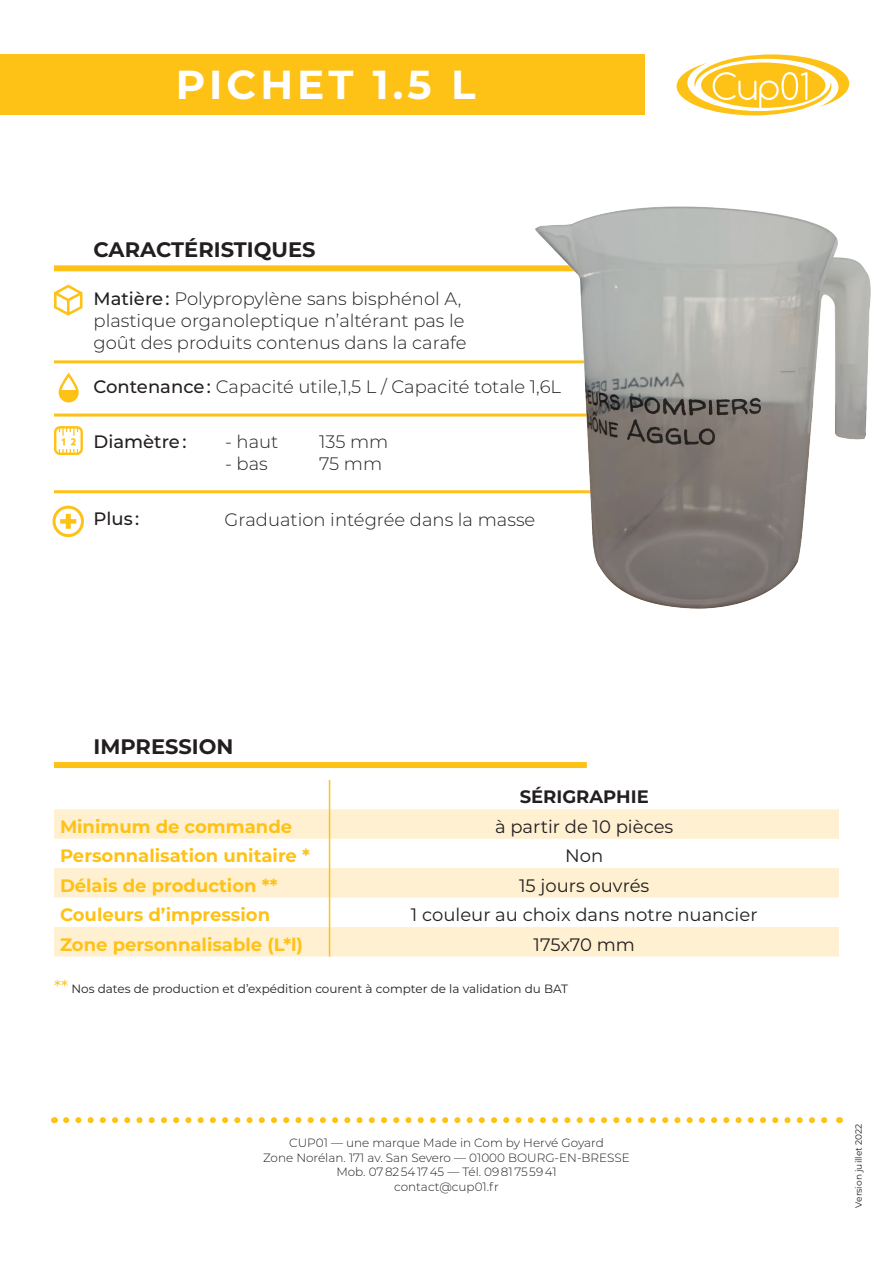
<style>
.page{position:relative;width:893px;height:1263px;background:#fff}
.page>*{position:absolute;margin:0;border:0;box-sizing:border-box;transform-origin:0 0}
.t1{font:700 40.5px "Montserrat";letter-spacing:.1em;color:#fff}
.t2{font:700 21px "Montserrat";color:#231f20}
.t3{font:300 18px/21.6px "Montserrat";color:#231f20}
.t4{font:700 18px "Montserrat";color:#fec216}
.t5{font:18px "Montserrat";color:#231f20}
.t6{font:500 18px "Montserrat";color:#231f20}
.t7{font:700 18px "Montserrat";color:#231f20}
.t8{font:300 12px/14.4px "Montserrat";color:#231f20;text-align:center}
.t9{font:12px "Montserrat";color:#231f20}
.t10{font:9px "Montserrat";color:#231f20}
.s1{font-weight:500}
.s2{font-size:18px;color:#fec216}
</style>
<div class="page">
<div style="left:0;top:54px;width:645px;height:61px;background:#fec216"></div>
<svg style="left:54px;top:285px;width:28px;height:31px"></svg>
<svg style="left:59px;top:372px;width:20px;height:30px"></svg>
<svg style="left:54px;top:426px;width:29px;height:29px"></svg>
<div style="left:54px;top:265px;width:590px;height:6px;background:#fec216"></div>
<hr style="left:54px;top:360px;width:573px;height:3px;background:#fec216">
<hr style="left:54px;top:414px;width:607px;height:3px;background:#fec216">
<hr style="left:54px;top:490px;width:607px;height:3px;background:#fec216">
<svg style="left:54px;top:809px;width:785px;height:147px;fill:#fef0d1"></svg>
<svg style="left:329px;top:780px;width:1px;height:29px"></svg>
<hr style="left:329px;top:809px;width:1px;height:30px;background:#fec216">
<svg style="left:329px;top:839px;width:1px;height:29px"></svg>
<hr style="left:329px;top:868px;width:1px;height:30px;background:#fec216">
<svg style="left:329px;top:898px;width:1px;height:58px"></svg>
<div style="left:54px;top:762px;width:533px;height:6px;background:#fec216"></div>
<svg style="left:66px;top:1117px;width:762px;height:6px"></svg>
<svg style="left:677px;top:54px;width:172px;height:61px"></svg>
<img style="left:520px;top:206px;width:351px;height:403px">
<div style="left:53px;top:506px;width:31px;height:31px;border:3px solid #fec216;border-radius:50%"></div>
<svg style="left:60px;top:514px;width:16px;height:15px"></svg>
<h1 class="t1" style="left:176px;top:55px;width:301px">PICHET 1.5 L</h1>
<p class="t2" style="left:94px;top:235px;width:223px">CARACTÉRISTIQUES</p>
<p class="t3" style="left:94px;top:288px;width:375px"><span class="s1">Matière :</span> Polypropylène sans bisphénol A, plastique organoleptique n’altérant pas le goût des produits contenus dans la carafe</p>
<p class="t3" style="left:94px;top:375px;width:469px"><span class="s1">Contenance :</span> Capacité utile,1,5 L / Capacité totale 1,6L</p>
<p class="t6" style="left:94px;top:429px;width:94px">Diamètre :</p>
<p class="t3" style="left:225px;top:430px;width:55px">- haut</p>
<p class="t3" style="left:225px;top:452px;width:44px">- bas</p>
<p class="t3" style="left:319px;top:430px;width:71px">135 mm<br>75 mm</p>
<p class="t6" style="left:94px;top:506px;width:47px">Plus :</p>
<p class="t3" style="left:224px;top:509px;width:312px">Graduation intégrée dans la masse</p>
<p class="t2" style="left:94px;top:731px;width:142px">IMPRESSION</p>
<p class="t7" style="left:520px;top:784px;width:131px">SÉRIGRAPHIE</p>
<p class="t4" style="left:60px;top:813px;width:234px">Minimum de commande</p>
<p class="t5" style="left:495px;top:814px;width:180px">à partir de 10 pièces</p>
<p class="t4" style="left:60px;top:843px;width:251px">Personnalisation unitaire *</p>
<p class="t5" style="left:565px;top:843px;width:40px">Non</p>
<p class="t4" style="left:60px;top:872px;width:219px">Délais de production **</p>
<p class="t5" style="left:519px;top:873px;width:132px">15 jours ouvrés</p>
<p class="t4" style="left:60px;top:902px;width:212px">Couleurs d’impression</p>
<p class="t5" style="left:411px;top:902px;width:348px">1 couleur au choix dans notre nuancier</p>
<p class="t4" style="left:60px;top:931px;width:245px">Zone personnalisable (L*l)</p>
<p class="t5" style="left:534px;top:932px;width:103px">175x70 mm</p>
<p class="t9" style="left:54px;top:981px;width:516px"><span class="s2">**</span> Nos dates de production et d’expédition courent à compter de la validation du BAT</p>
<p class="t8" style="left:263px;top:1135px;width:368px">CUP01 — une marque Made in Com by Hervé Goyard<br>Zone Norélan. 171 av. San Severo — 01000 BOURG-EN-BRESSE Mob. 07 82 54 17 45 — Tél. 09 81 75 59 41<br>contact@cup01.fr</p>
<p class="t10" style="left:852px;top:1208px;width:86px;rotate:-90deg">Version juillet 2022</p>
</div>
